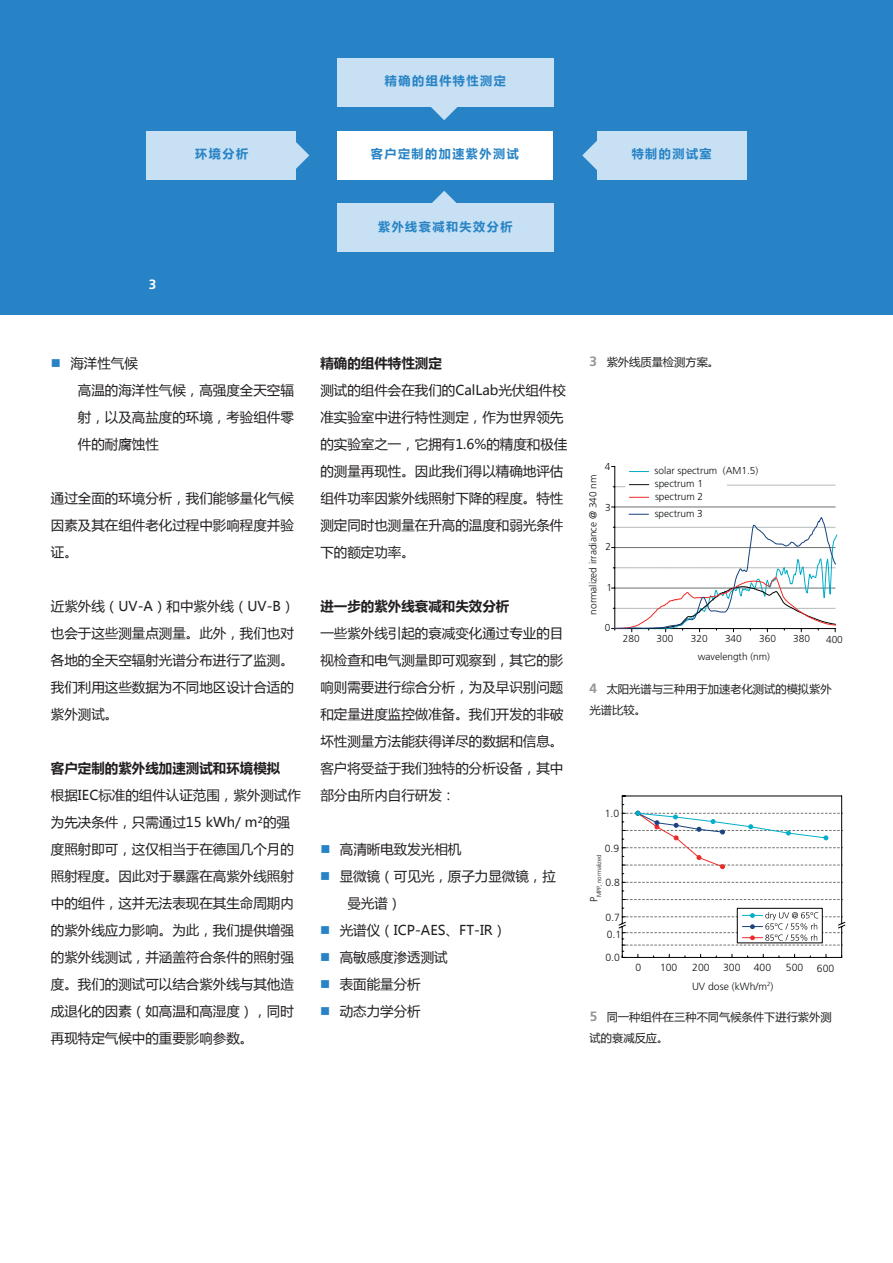
<style>
.page{position:relative;width:893px;height:1263px;background:#fff}
.page>*{position:absolute;margin:0;border:0;box-sizing:border-box;transform-origin:0 0}
.t1{font:13.5px/27px "Microsoft Ya Hei";color:#231f20}
.t2{font:700 13.5px "Microsoft Ya Hei";color:#231f20}
.t3{font:700 13.5px "Frutiger LT Com";color:#fff}
.t4{font:700 12.15px "Microsoft Ya Hei";letter-spacing:.125em;color:#2783c5}
.t5{font:11.25px/21px "Microsoft Ya Hei";color:#231f20}
.t6{font:300 10.35px "Frutiger";color:#0f1313}
.t7{font:300 10.05px/12.8px "Frutiger";color:#0f1313}
.t8{font:300 6px "Frutiger";color:#0f1313}
.s1{font-family:"Frutiger LT Com";font-weight:700;font-size:13.5px;color:#939598}
</style>
<div class="page">
<div style="left:0;top:0;width:893px;height:314px;background:#2783c5"></div>
<hr style="left:614px;top:466px;width:1px;height:162px;background:#000001">
<svg style="left:629px;top:471px;width:20px;height:1px"></svg>
<svg style="left:611px;top:484px;width:227px;height:148px"></svg>
<svg style="left:618px;top:796px;width:227px;height:162px"></svg>
<div style="left:337px;top:131px;width:215px;height:49px;background:#fff"></div>
<div style="left:147px;top:131px;width:149px;height:48px;background:#c7e0f3"></div>
<div style="left:597px;top:131px;width:149px;height:48px;background:#c7e0f3"></div>
<div style="left:337px;top:59px;width:217px;height:48px;background:#c7e0f3"></div>
<div style="left:337px;top:204px;width:217px;height:48px;background:#c7e0f3"></div>
<svg style="left:296px;top:142px;width:13px;height:27px"></svg>
<svg style="left:582px;top:141px;width:15px;height:29px"></svg>
<svg style="left:423px;top:191px;width:42px;height:13px"></svg>
<svg style="left:431px;top:107px;width:27px;height:13px"></svg>
<p class="t4" style="left:385px;top:72px;width:122px">精确的组件特性测定</p>
<p class="t4" style="left:195px;top:145px;width:54px">环境分析</p>
<p class="t4" style="left:371px;top:145px;width:149px">客户定制的加速紫外测试</p>
<p class="t4" style="left:632px;top:145px;width:81px">特制的测试室</p>
<p class="t3" style="left:149px;top:276px;width:9px">3</p>
<p class="t4" style="left:378px;top:218px;width:136px">紫外线衰减和失效分析</p>
<p class="t1" style="left:78px;top:349px;width:217px;text-indent:-8px">海洋性气候<br>高温的海洋性气候，高强度全天空辐射，以及高盐度的环境，考验组件零件的耐腐蚀性</p>
<p class="t1" style="left:51px;top:484px;width:244px;text-align:justify">通过全面的环境分析，我们能够量化气候因素及其在组件老化过程中影响程度并验证。</p>
<p class="t1" style="left:51px;top:592px;width:245px;text-align:justify">近紫外线（UV-A）和中紫外线（UV-B）也会于这些测量点测量。此外，我们也对各地的全天空辐射光谱分布进行了监测。我们利用这些数据为不同地区设计合适的紫外测试。</p>
<p class="t2" style="left:51px;top:759px;width:231px">客户定制的紫外线加速测试和环境模拟</p>
<p class="t1" style="left:51px;top:781px;width:251px">根据IEC标准的组件认证范围，紫外测试作为先决条件，只需通过15 kWh/ m²的强度照射即可，这仅相当于在德国几个月的照射程度。因此对于暴露在高紫外线照射中的组件，这并无法表现在其生命周期内的紫外线应力影响。为此，我们提供增强的紫外线测试，并涵盖符合条件的照射强度。我们的测试可以结合紫外线与其他造成退化的因素（如高温和高湿度），同时再现特定气候中的重要影响参数。</p>
<p class="t2" style="left:320px;top:353px;width:123px">精确的组件特性测定</p>
<p class="t1" style="left:320px;top:376px;width:249px">测试的组件会在我们的CalLab光伏组件校准实验室中进行特性测定，作为世界领先的实验室之一，它拥有1.6%的精度和极佳的测量再现性。因此我们得以精确地评估组件功率因紫外线照射下降的程度。特性测定同时也测量在升高的温度和弱光条件下的额定功率。</p>
<p class="t2" style="left:320px;top:596px;width:190px">进一步的紫外线衰减和失效分析</p>
<p class="t1" style="left:320px;top:619px;width:244px;text-align:justify">一些紫外线引起的衰减变化通过专业的目视检查和电气测量即可观察到，其它的影响则需要进行综合分析，为及早识别问题和定量进度监控做准备。我们开发的非破坏性测量方法能获得详尽的数据和信息。客户将受益于我们独特的分析设备，其中部分由所内自行研发：</p>
<p class="t1" style="left:340px;top:835px;width:123px">高清晰电致发光相机</p>
<p class="t1" style="left:340px;top:862px;width:217px">显微镜（可见光，原子力显微镜，拉</p>
<p class="t1" style="left:347px;top:889px;width:55px">曼光谱）</p>
<p class="t1" style="left:340px;top:916px;width:168px">光谱仪（ICP-AES、FT-IR）</p>
<p class="t1" style="left:340px;top:943px;width:109px">高敏感度渗透测试</p>
<p class="t1" style="left:340px;top:970px;width:82px">表面能量分析</p>
<p class="t1" style="left:340px;top:997px;width:82px">动态力学分析</p>
<p class="t5" style="left:590px;top:351px;width:131px"><span class="s1">3</span> 紫外线质量检测方案。</p>
<p class="t7" style="left:586px;top:614px;width:141px;rotate:-90deg">normalized irradiance @ 340 nm</p>
<p class="t7" style="left:605px;top:460px;width:7px">4</p>
<p class="t7" style="left:605px;top:501px;width:7px">3</p>
<p class="t7" style="left:605px;top:540px;width:7px">2</p>
<p class="t7" style="left:607px;top:581px;width:7px">1</p>
<p class="t7" style="left:605px;top:621px;width:7px">0</p>
<p class="t7" style="left:655px;top:464px;width:105px">solar spectrum (AM1.5)</p>
<p class="t7" style="left:655px;top:477px;width:50px">spectrum 1 spectrum 2</p>
<p class="t7" style="left:655px;top:507px;width:50px">spectrum 3</p>
<p class="t7" style="left:623px;top:633px;width:18px">280</p>
<p class="t7" style="left:657px;top:633px;width:18px">300</p>
<p class="t7" style="left:691px;top:632px;width:18px">320</p>
<p class="t7" style="left:725px;top:632px;width:18px">340</p>
<p class="t7" style="left:759px;top:632px;width:18px">360</p>
<p class="t7" style="left:793px;top:632px;width:18px">380</p>
<p class="t7" style="left:826px;top:633px;width:18px">400</p>
<p class="t7" style="left:698px;top:650px;width:74px">wavelength (nm)</p>
<p class="t5" style="left:590px;top:678px;width:244px"><span class="s1">4</span> 太阳光谱与三种用于加速老化测试的模拟紫外光谱比较。</p>
<p class="t6" style="left:605px;top:808px;width:16px">1.0</p>
<p class="t6" style="left:605px;top:842px;width:16px">0.9</p>
<p class="t8" style="left:596px;top:902px;width:49px;rotate:-90deg"><sup>P</sup>MPP, normalized</p>
<p class="t6" style="left:605px;top:877px;width:16px">0.8</p>
<p class="t6" style="left:605px;top:911px;width:16px">0.7</p>
<p class="t6" style="left:607px;top:928px;width:16px">0.1</p>
<p class="t6" style="left:605px;top:951px;width:16px">0.0</p>
<p class="t6" style="left:635px;top:962px;width:7px">0</p>
<p class="t6" style="left:660px;top:962px;width:19px">100</p>
<p class="t6" style="left:692px;top:962px;width:19px">200</p>
<p class="t6" style="left:723px;top:961px;width:19px">300</p>
<p class="t6" style="left:754px;top:962px;width:19px">400</p>
<p class="t6" style="left:786px;top:961px;width:19px">500</p>
<p class="t6" style="left:817px;top:962px;width:19px">600</p>
<p class="t6" style="left:692px;top:980px;width:83px">UV dose (kWh/m<sup>2</sup>)</p>
<p class="t5" style="left:590px;top:1006px;width:244px"><span class="s1">5</span> 同一种组件在三种不同气候条件下进行紫外测试的衰减反应。</p>
</div>
